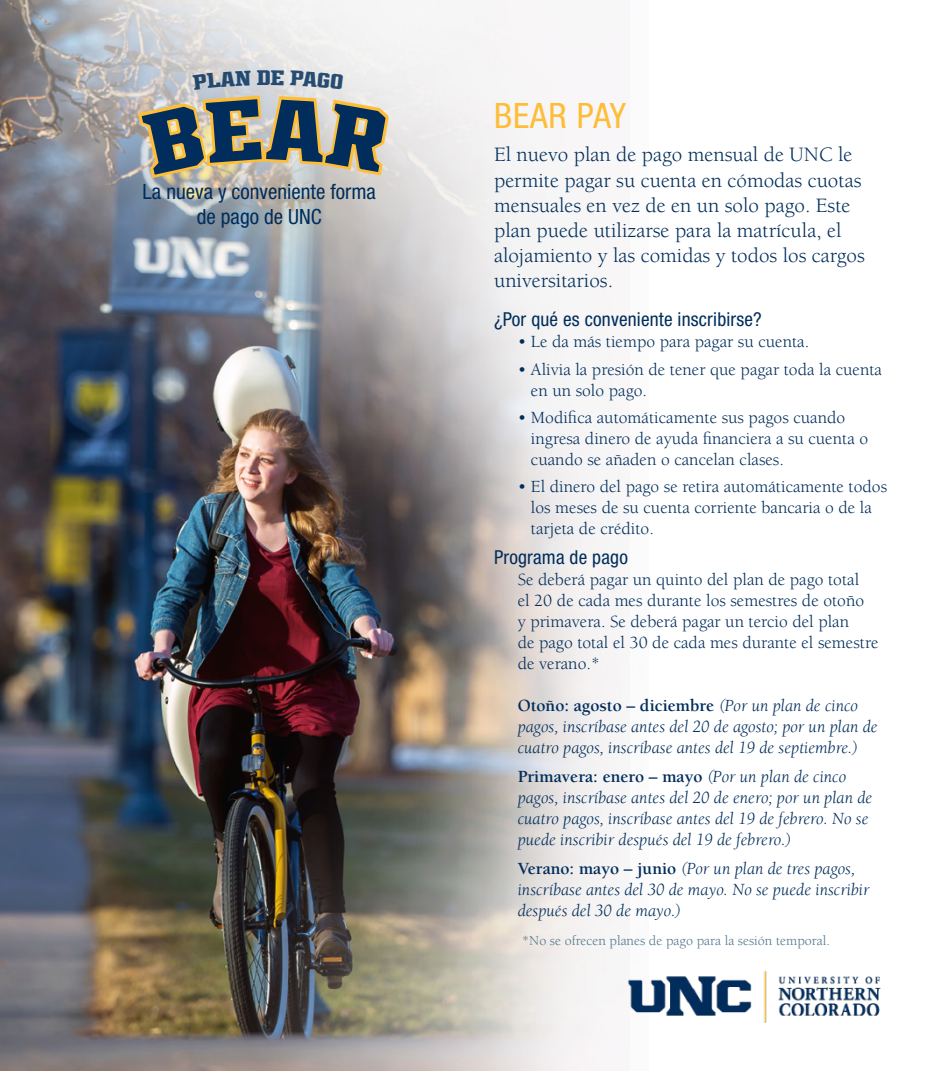
<style>
.page{position:relative;width:927px;height:1071px;background:#fff}
.page>*{position:absolute;margin:0;border:0;box-sizing:border-box;transform-origin:0 0}
.t1{font:condensed 35px "Helvetica Neue LT Std";letter-spacing:.025em;color:#febd36}
.t2{font:21px/25.2px "Berkeley";color:#002d5b}
.t3{font:condensed 21px/25.2px "Helvetica Neue LT Std";color:#002d5b;text-align:center}
.t4{font:21px "Greeley C";color:#002d5b}
.t5{font:condensed 19.25px "Helvetica Neue LT Std";letter-spacing:.01em;color:#002d5b}
.t6{font:17.5px/21px "Berkeley";color:#002d5b}
.t7{font:italic 17.5px/21px "Berkeley";color:#002d5b}
.t8{font:14px "Berkeley";color:#4f748b}
.s1{font-weight:700;font-style:normal}
</style>
<div class="page">
<img style="left:0;top:0;width:624px;height:1071px">
<div style="left:83px;top:115px;width:353px;height:181px;background:#febd36;opacity:.75"></div>
<img style="left:620px;top:963px;width:261px;height:65px">
<svg style="left:135px;top:0;width:257px;height:293px;background:#c2c6c9"></svg>
<svg style="left:141px;top:98px;width:245px;height:77px;background:#757d78"></svg>
<svg style="left:193px;top:70px;width:58px;height:19px"></svg>
<svg style="left:271px;top:70px;width:13px;height:15px"></svg>
<svg style="left:290px;top:71px;width:53px;height:19px"></svg>
<p class="t4" style="left:257px;top:68px;width:16px">d</p>
<p class="t3" style="left:142px;top:179px;width:235px">La nueva y conveniente forma de pago de UNC</p>
<h1 class="t1" style="left:494px;top:96px;width:133px">BEAR PAY</h1>
<p class="t2" style="left:494px;top:143px;width:372px">El nuevo plan de pago mensual de UNC le permite pagar su cuenta en cómodas cuotas mensuales en vez de en un solo pago. Este plan puede utilizarse para la matrícula, el alojamiento y las comidas y todos los cargos universitarios.</p>
<p class="t5" style="left:494px;top:308px;width:269px">¿Por qué es conveniente inscribirse?</p>
<p class="t6" style="left:517px;top:332px;width:293px">• Le da más tiempo para pagar su cuenta.</p>
<p class="t6" style="left:530px;top:359px;width:352px;text-indent:-13px">• Alivia la presión de tener que pagar toda la cuenta en un solo pago.</p>
<p class="t6" style="left:530px;top:407px;width:338px;text-indent:-13px">• Modifica automáticamente sus pagos cuando ingresa dinero de ayuda financiera a su cuenta o cuando se añaden o cancelan clases.</p>
<p class="t6" style="left:530px;top:477px;width:357px;text-indent:-13px">• El dinero del pago se retira automáticamente todos los meses de su cuenta corriente bancaria o de la tarjeta de crédito.</p>
<p class="t5" style="left:494px;top:546px;width:135px">Programa de pago</p>
<p class="t6" style="left:517px;top:569px;width:362px">Se deberá pagar un quinto del plan de pago total<br>el 20 de cada mes durante los semestres de otoño<br>y primavera. Se deberá pagar un tercio del plan<br>de pago total el 30 de cada mes durante el semestre de verano.*</p>
<p class="t7" style="left:517px;top:696px;width:361px"><span class="s1">Otoño: agosto – diciembre</span> (Por un plan de cinco pagos, inscríbase antes del 20 de agosto; por un plan de cuatro pagos, inscríbase antes del 19 de septiembre.)</p>
<p class="t7" style="left:517px;top:766px;width:356px"><span class="s1">Primavera: enero – mayo</span> (Por un plan de cinco pagos, inscríbase antes del 20 de enero; por un plan de cuatro pagos, inscríbase antes del 19 de febrero. No se puede inscribir después del 19 de febrero.)</p>
<p class="t7" style="left:517px;top:858px;width:353px"><span class="s1">Verano: mayo – junio</span> (Por un plan de tres pagos, inscríbase antes del 30 de mayo. No se puede inscribir después del 30 de mayo.)</p>
<p class="t8" style="left:522px;top:933px;width:309px">*No se ofrecen planes de pago para la sesión temporal.</p>
</div>
